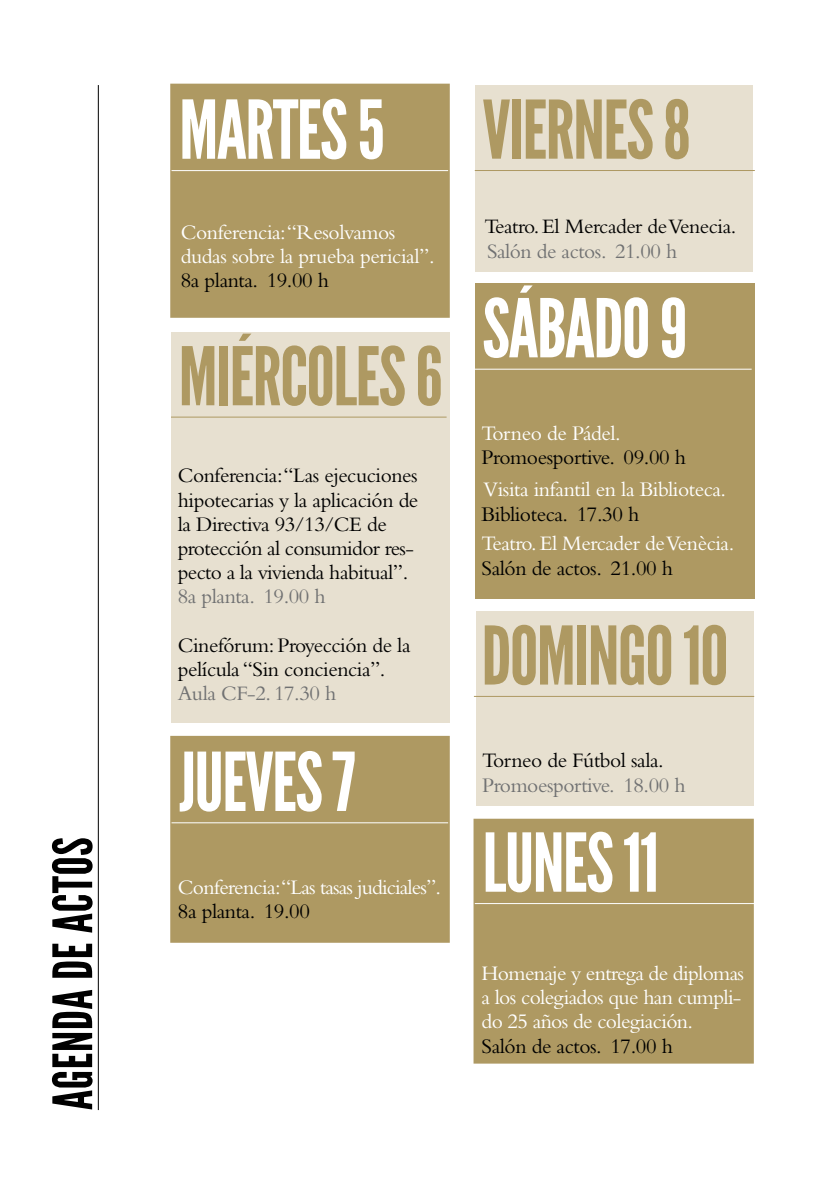
<style>
.page{position:relative;width:840px;height:1191px;background:#fff}
.page>*{position:absolute;margin:0;border:0;box-sizing:border-box;transform-origin:0 0}
.t1{font:80.8px "League Gothic";letter-spacing:-.02em;color:#fff}
.t2{font:80.4px "League Gothic";letter-spacing:-.02em;color:#ae9962}
.t3{font:54px "League Gothic";letter-spacing:.01em;color:#000}
.t4{font:21.6px/24.2px "Bembo Std";letter-spacing:-.025em;color:#fff;text-align:justify}
.t5{font:21.6px "Bembo Std";letter-spacing:-.02em;color:#000}
.t6{font:21.4px/24.2px "Bembo Std";letter-spacing:-.02em;color:#000}
.t7{font:21.4px "Bembo Std";letter-spacing:-.02em;color:#707172}
.t8{font:21.4px "Bembo Std";letter-spacing:-.02em;color:#fff}
</style>
<div class="page">
<div style="left:473px;top:818px;width:280px;height:245px;background:#ae9962;border:3px solid #ae9962"></div>
<hr style="left:474px;top:903px;width:280px;height:1px;background:#fff">
<div style="left:474px;top:85px;width:277px;height:186px;background:#e7e0d0"></div>
<hr style="left:474px;top:170px;width:280px;height:1px;background:#ae9962">
<div style="left:171px;top:332px;width:278px;height:390px;background:#e7e0d0"></div>
<hr style="left:171px;top:416px;width:275px;height:1px;background:#ae9962">
<div style="left:170px;top:84px;width:279px;height:234px;background:#ae9962;border:3px solid #ae9962"></div>
<hr style="left:171px;top:170px;width:277px;height:1px;background:#fff">
<div style="left:475px;top:283px;width:279px;height:316px;background:#ae9962"></div>
<hr style="left:474px;top:369px;width:277px;height:1px;background:#fff">
<div style="left:170px;top:736px;width:279px;height:206px;background:#ae9962"></div>
<hr style="left:171px;top:822px;width:277px;height:1px;background:#fff">
<div style="left:475px;top:611px;width:278px;height:194px;background:#e7e0d0"></div>
<hr style="left:473px;top:696px;width:280px;height:1px;background:#ae9962">
<hr style="left:98px;top:85px;width:1px;height:1025px;background:#000">
<h3 class="t3" style="left:42px;top:1110px;width:271px;rotate:-90deg">AGENDA DE ACTOS</h3>
<h1 class="t1" style="left:179px;top:84px;width:207px">MARTES 5</h1>
<p class="t4" style="left:181px;top:219px;width:255px">Conferencia:“Resolvamos dudas sobre la prueba pericial”.</p>
<p class="t5" style="left:181px;top:268px;width:150px">8a planta. 19.00 h</p>
<h2 class="t2" style="left:178px;top:330px;width:266px">MIÉRCOLES 6</h2>
<p class="t6" style="left:178px;top:463px;width:242px">Conferencia:“Las ejecuciones hipotecarias y la aplicación de la Directiva 93/13/CE de protección al consumidor res&shy;pecto a la vivienda habitual”.</p>
<p class="t7" style="left:178px;top:584px;width:149px">8a planta. 19.00 h</p>
<p class="t6" style="left:178px;top:632px;width:234px">Cinefórum: Proyección de la película “Sin conciencia”.</p>
<p class="t7" style="left:178px;top:680px;width:160px">Aula CF-2. 17.30 h</p>
<h1 class="t1" style="left:179px;top:736px;width:178px">JUEVES 7</h1>
<p class="t4" style="left:178px;top:875px;width:264px">Conferencia:“Las tasas judiciales”.</p>
<p class="t5" style="left:178px;top:899px;width:133px">8a planta. 19.00</p>
<h2 class="t2" style="left:482px;top:84px;width:210px">VIERNES 8</h2>
<p class="t6" style="left:484px;top:214px;width:253px">Teatro. El Mercader de Venecia.</p>
<p class="t7" style="left:486px;top:238px;width:191px">Salón de actos. 21.00 h</p>
<h1 class="t1" style="left:482px;top:282px;width:206px">SÁBADO 9</h1>
<p class="t4" style="left:481px;top:421px;width:141px">Torneo de Pádel.</p>
<p class="t5" style="left:481px;top:445px;width:206px">Promoesportive. 09.00 h</p>
<p class="t4" style="left:483px;top:477px;width:244px">Visita infantil en la Biblioteca.</p>
<p class="t5" style="left:481px;top:501px;width:159px">Biblioteca. 17.30 h</p>
<p class="t8" style="left:481px;top:531px;width:254px">Teatro. El Mercader de Venècia.</p>
<p class="t5" style="left:481px;top:555px;width:193px">Salón de actos. 21.00 h</p>
<h2 class="t2" style="left:481px;top:610px;width:248px">DOMINGO 10</h2>
<p class="t6" style="left:482px;top:748px;width:183px">Torneo de Fútbol sala.</p>
<p class="t7" style="left:482px;top:772px;width:205px">Promoesportive. 18.00 h</p>
<h1 class="t1" style="left:482px;top:816px;width:178px">LUNES 11</h1>
<p class="t4" style="left:481px;top:960px;width:264px">Homenaje y entrega de diplomas a los colegiados que han cumpli&shy;do 25 años de colegiación.</p>
<p class="t5" style="left:481px;top:1033px;width:193px">Salón de actos. 17.00 h</p>
</div>
